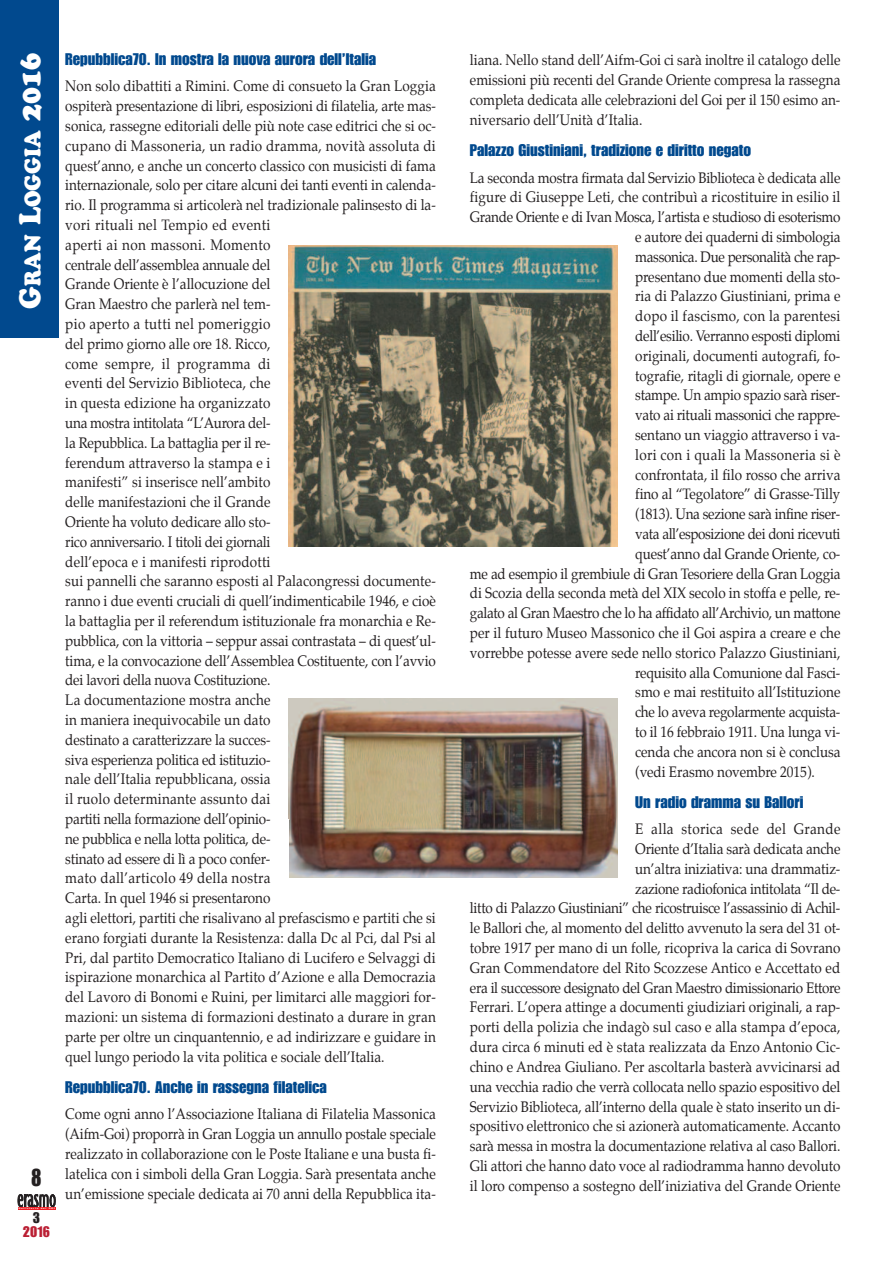
<style>
.page{position:relative;width:893px;height:1263px;background:#fff}
.page>*{position:absolute;margin:0;border:0;box-sizing:border-box;transform-origin:0 0}
.t1{font:24px "Impact";color:#231f20;scale:.9 1}
.t2{font:22.5px "Cooper Black Std";color:#fff;scale:.9 1}
.t3{font:16.5px "Impact";color:#01498e}
.t4{font:15px/19.8px "Palatino";color:#231f20;text-align:justify;scale:.9 1}
.t5{font:15px "Palatino";letter-spacing:-.025em;color:#231f20;scale:.9 1}
.t6{font:15px "Palatino";letter-spacing:-.02em;color:#231f20;scale:.9 1}
.t7{font:15px "Palatino";letter-spacing:.02em;color:#231f20;scale:.9 1}
.t8{font:15px "Palatino";letter-spacing:-.03em;color:#231f20;scale:.9 1}
.t9{font:15px "Impact";color:#ba1f33}
.t10{font:15px "Impact";color:#231f20}
.t11{font:700 2.1px "Officina Sans";letter-spacing:.2em;color:#fff;scale:1.53 1}
.s1{font-size:30px}
</style>
<div class="page">
<div style="left:0;top:0;width:59px;height:338px;background:#01498e"></div>
<svg style="left:18px;top:1194px;width:38px;height:13px"></svg>
<hr style="left:18px;top:1207px;width:38px;height:2px;background:#ee1d23">
<img style="left:288px;top:699px;width:329px;height:178px">
<img style="left:288px;top:245px;width:329px;height:301px">
<h2 class="t2" style="left:25px;top:309px;width:286px;rotate:-90deg"><span class="s1">G</span>RAN <span class="s1">L</span>OGGIA <span class="s1">2016</span></h2>
<h1 class="t1" style="left:31px;top:1169px;width:13px">8</h1>
<p class="t11" style="left:19px;top:1207px;width:25px">Notiziario del GOI</p>
<p class="t10" style="left:33px;top:1212px;width:9px">3</p>
<p class="t9" style="left:23px;top:1226px;width:29px">2016</p>
<p class="t3" style="left:65px;top:53px;width:312px">Repubblica70. In mostra la nuova aurora dell’Italia</p>
<p class="t4" style="left:65px;top:77px;width:413px;text-align:left">Non solo dibattiti a Rimini. Come di consueto la Gran Loggia ospiterà presentazione di libri, esposizioni di filatelia, arte mas&shy;sonica, rassegne editoriali delle più note case editrici che si oc&shy;cupano di Massoneria, un radio dramma, novità assoluta di quest’anno, e anche un concerto classico con musicisti di fama internazionale, solo per citare alcuni dei tanti eventi in calenda&shy;rio. Il programma si articolerà nel tradizionale palinsesto di la&shy;vori rituali nel Tempio ed eventi<br>aperti ai non massoni. Momento<br>centrale dell’assemblea annuale del<br>Grande Oriente è l’allocuzione del<br>Gran Maestro che parlerà nel tem-<br>pio aperto a tutti nel pomeriggio<br>del primo giorno alle ore 18. Ricco,<br>come sempre, il programma di<br>eventi del Servizio Biblioteca, che<br>in questa edizione ha organizzato<br>una mostra intitolata “L’Aurora del-<br>la Repubblica. La battaglia per il re-<br>ferendum attraverso la stampa e i<br>manifesti” si inserisce nell’ambito<br>delle manifestazioni che il Grande<br>Oriente ha voluto dedicare allo sto-<br>rico anniversario. I titoli dei giornali<br>dell’epoca e i manifesti riprodotti<br>sui pannelli che saranno esposti al Palacongressi documente&shy;ranno i due eventi cruciali di quell’indimenticabile 1946, e cioè la battaglia per il referendum istituzionale fra monarchia e Re&shy;pubblica, con la vittoria – seppur assai contrastata – di quest’ul&shy;tima, e la convocazione dell’Assemblea Costituente, con l’avvio dei lavori della nuova Costituzione.<br>La documentazione mostra anche<br>in maniera inequivocabile un dato<br>destinato a caratterizzare la succes-<br>siva esperienza politica ed istituzio-<br>nale dell’Italia repubblicana, ossia<br>il ruolo determinante assunto dai<br>partiti nella formazione dell’opinio-<br>ne pubblica e nella lotta politica, de-<br>stinato ad essere di lì a poco confer-<br>mato dall’articolo 49 della nostra<br>Carta. In quel 1946 si presentarono<br>agli elettori, partiti che risalivano al prefascismo e partiti che si erano forgiati durante la Resistenza: dalla Dc al Pci, dal Psi al Pri, dal partito Democratico Italiano di Lucifero e Selvaggi di ispirazione monarchica al Partito d’Azione e alla Democrazia del Lavoro di Bonomi e Ruini, per limitarci alle maggiori for&shy;mazioni: un sistema di formazioni destinato a durare in gran parte per oltre un cinquantennio, e ad indirizzare e guidare in quel lungo periodo la vita politica e sociale dell’Italia.</p>
<p class="t3" style="left:65px;top:1081px;width:263px">Repubblica70. Anche in rassegna filatelica</p>
<p class="t4" style="left:65px;top:1105px;width:413px">Come ogni anno l’Associazione Italiana di Filatelia Massonica (Aifm-Goi) proporrà in Gran Loggia un annullo postale speciale realizzato in collaborazione con le Poste Italiane e una busta fi&shy;latelica con i simboli della Gran Loggia. Sarà presentata anche un’emissione speciale dedicata ai 70 anni della Repubblica ita-</p>
<p class="t4" style="left:470px;top:52px;width:413px">liana. Nello stand dell’Aifm-Goi ci sarà inoltre il catalogo delle emissioni più recenti del Grande Oriente compresa la rassegna completa dedicata alle celebrazioni del Goi per il 150 esimo an&shy;niversario dell’Unità d’Italia.</p>
<p class="t3" style="left:470px;top:144px;width:283px">Palazzo Giustiniani, tradizione e diritto negato</p>
<p class="t4" style="left:470px;top:169px;width:413px">La seconda mostra firmata dal Servizio Biblioteca è dedicata alle</p>
<p class="t4" style="left:470px;top:188px;width:413px">figure di Giuseppe Leti, che contribuì a ricostituire in esilio il</p>
<p class="t5" style="left:470px;top:210px;width:413px">Grande Oriente e di Ivan Mosca, l’artista e studioso di esoterismo</p>
<p class="t4" style="left:635px;top:228px;width:230px">e autore dei quaderni di simbologia</p>
<p class="t5" style="left:635px;top:249px;width:229px">massonica. Due personalità che rap-</p>
<p class="t4" style="left:635px;top:268px;width:229px">presentano due momenti della sto-</p>
<p class="t4" style="left:635px;top:287px;width:230px">ria di Palazzo Giustiniani, prima e</p>
<p class="t7" style="left:635px;top:309px;width:230px">dopo il fascismo, con la parentesi</p>
<p class="t6" style="left:635px;top:329px;width:230px">dell’esilio. Verranno esposti diplomi</p>
<p class="t4" style="left:635px;top:347px;width:229px">originali, documenti autografi, fo-</p>
<p class="t4" style="left:635px;top:367px;width:230px">tografie, ritagli di giornale, opere e</p>
<p class="t6" style="left:635px;top:388px;width:229px">stampe. Un ampio spazio sarà riser-</p>
<p class="t6" style="left:635px;top:408px;width:229px">vato ai rituali massonici che rappre-</p>
<p class="t4" style="left:635px;top:426px;width:229px">sentano un viaggio attraverso i va-</p>
<p class="t7" style="left:635px;top:447px;width:230px">lori con i quali la Massoneria si è</p>
<p class="t4" style="left:635px;top:466px;width:230px">confrontata, il filo rosso che arriva</p>
<p class="t4" style="left:635px;top:485px;width:230px">fino al “Tegolatore” di Grasse-Tilly</p>
<p class="t5" style="left:635px;top:507px;width:229px">(1813). Una sezione sarà infine riser-</p>
<p class="t8" style="left:635px;top:527px;width:230px">vata all’esposizione dei doni ricevuti</p>
<p class="t4" style="left:635px;top:545px;width:229px">quest’anno dal Grande Oriente, co-</p>
<p class="t4" style="left:470px;top:565px;width:413px">me ad esempio il grembiule di Gran Tesoriere della Gran Loggia</p>
<p class="t4" style="left:470px;top:584px;width:413px">di Scozia della seconda metà del XIX secolo in stoffa e pelle, re-</p>
<p class="t5" style="left:470px;top:606px;width:413px">galato al Gran Maestro che lo ha affidato all’Archivio, un mattone</p>
<p class="t4" style="left:470px;top:624px;width:413px">per il futuro Museo Massonico che il Goi aspira a creare e che</p>
<p class="t4" style="left:470px;top:644px;width:413px">vorrebbe potesse avere sede nello storico Palazzo Giustiniani,</p>
<p class="t4" style="left:635px;top:664px;width:229px">requisito alla Comunione dal Fasci-</p>
<p class="t4" style="left:635px;top:683px;width:230px">smo e mai restituito all’Istituzione</p>
<p class="t6" style="left:635px;top:705px;width:229px">che lo aveva regolarmente acquista-</p>
<p class="t4" style="left:635px;top:723px;width:229px">to il 16 febbraio 1911. Una lunga vi-</p>
<p class="t4" style="left:635px;top:743px;width:230px">cenda che ancora non si è conclusa</p>
<p class="t4" style="left:635px;top:763px;width:201px">(vedi Erasmo novembre 2015).</p>
<p class="t3" style="left:635px;top:796px;width:170px">Un radio dramma su Ballori</p>
<p class="t4" style="left:470px;top:820px;width:413px;text-align:right">E alla storica sede del Grande<br>Oriente d’Italia sarà dedicata anche<br>un’altra iniziativa: una drammatiz-<br>zazione radiofonica intitolata “Il de-<br>litto di Palazzo Giustiniani” che ricostruisce l’assassinio di Achil&shy;le Ballori che, al momento del delitto avvenuto la sera del 31 ot&shy;tobre 1917 per mano di un folle, ricopriva la carica di Sovrano Gran Commendatore del Rito Scozzese Antico e Accettato ed era il successore designato del Gran Maestro dimissionario Ettore Ferrari. L’opera attinge a documenti giudiziari originali, a rap&shy;porti della polizia che indagò sul caso e alla stampa d’epoca, dura circa 6 minuti ed è stata realizzata da Enzo Antonio Cic&shy;chino e Andrea Giuliano. Per ascoltarla basterà avvicinarsi ad una vecchia radio che verrà collocata nello spazio espositivo del Servizio Biblioteca, all’interno della quale è stato inserito un di&shy;spositivo elettronico che si azionerà automaticamente. Accanto sarà messa in mostra la documentazione relativa al caso Ballori.<br>Gli attori che hanno dato voce al radiodramma hanno devoluto il loro compenso a sostegno dell’iniziativa del Grande Oriente</p>
</div>
